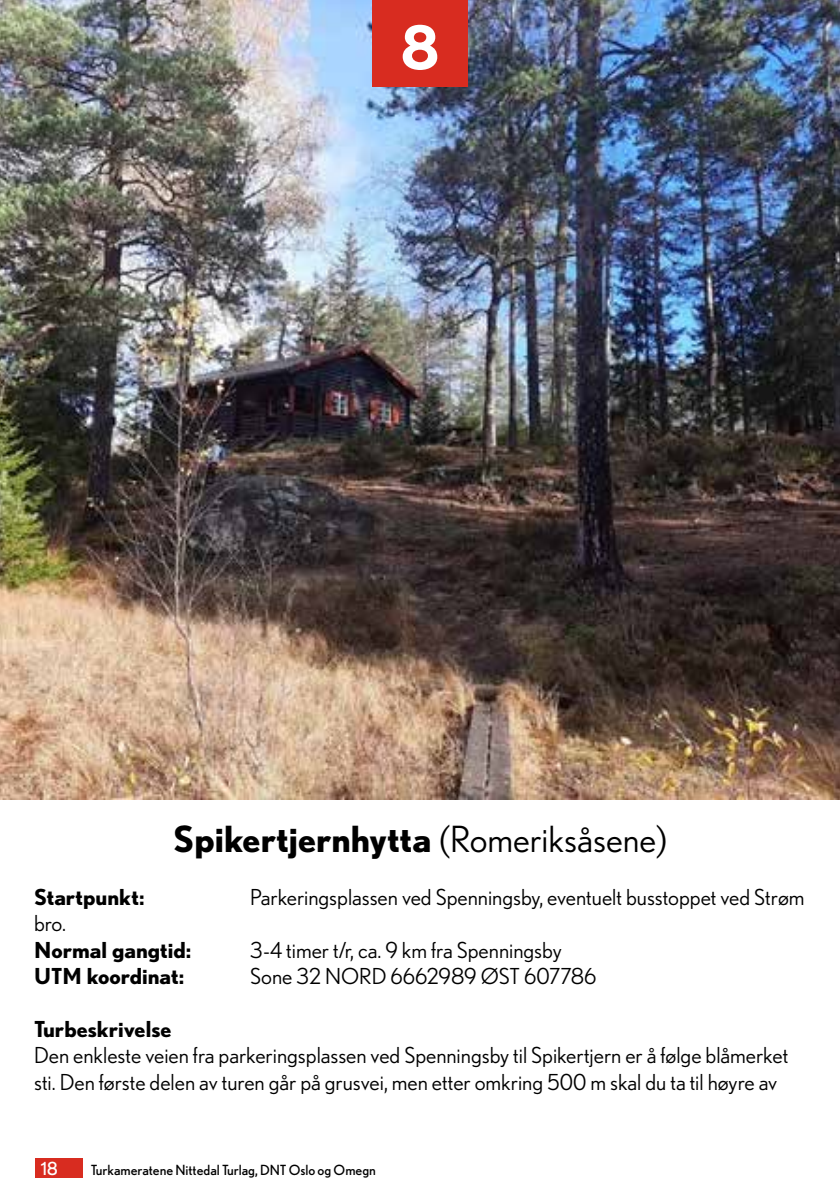
<style>
.page{position:relative;width:840px;height:1191px;background:#fff}
.page>*{position:absolute;margin:0;border:0;box-sizing:border-box;transform-origin:0 0}
.t1{font:700 60px "Nobel";color:#fff}
.t2{font:700 36px "Nobel";color:#000}
.t3{font:22px/26.4px "Nobel";color:#000}
.t4{font:700 22px "Nobel";color:#000}
.t5{font:18px "Nobel";color:#fff}
.t6{font:14px "Nobel";color:#000}
.s1{font-weight:400}
</style>
<div class="page">
<div style="left:35px;top:1158px;width:48px;height:19px;background:#d82c20"></div>
<img style="left:0;top:0;width:839px;height:799px">
<div style="left:372px;top:0;width:95px;height:86px;background:#d82c20"></div>
<h1 class="t1" style="left:400px;top:12px;width:40px">8</h1>
<h2 class="t2" style="left:173px;top:817px;width:495px">Spikertjernhytta <span class="s1">(Romeriksåsene)</span></h2>
<p class="t4" style="left:34px;top:884px;width:112px">Startpunkt:</p>
<p class="t3" style="left:250px;top:883px;width:555px">Parkeringsplassen ved Spenningsby, eventuelt busstoppet ved Strøm</p>
<p class="t3" style="left:34px;top:910px;width:33px">bro.</p>
<p class="t4" style="left:34px;top:936px;width:159px">Normal gangtid:</p>
<p class="t3" style="left:250px;top:936px;width:313px">3-4 timer t/r, ca. 9 km fra Spenningsby</p>
<p class="t4" style="left:34px;top:963px;width:152px">UTM koordinat:</p>
<p class="t3" style="left:250px;top:962px;width:347px">Sone 32 NORD 6662989 ØST 607786</p>
<p class="t4" style="left:34px;top:1016px;width:139px">Turbeskrivelse</p>
<p class="t3" style="left:34px;top:1042px;width:755px">Den enkleste veien fra parkeringsplassen ved Spenningsby til Spikertjern er å følge blåmerket sti. Den første delen av turen går på grusvei, men etter omkring 500 m skal du ta til høyre av</p>
<p class="t5" style="left:41px;top:1158px;width:19px">18</p>
<p class="t6" style="left:91px;top:1161px;width:286px">Turkameratene Nittedal Turlag, DNT Oslo og Omegn</p>
</div>
